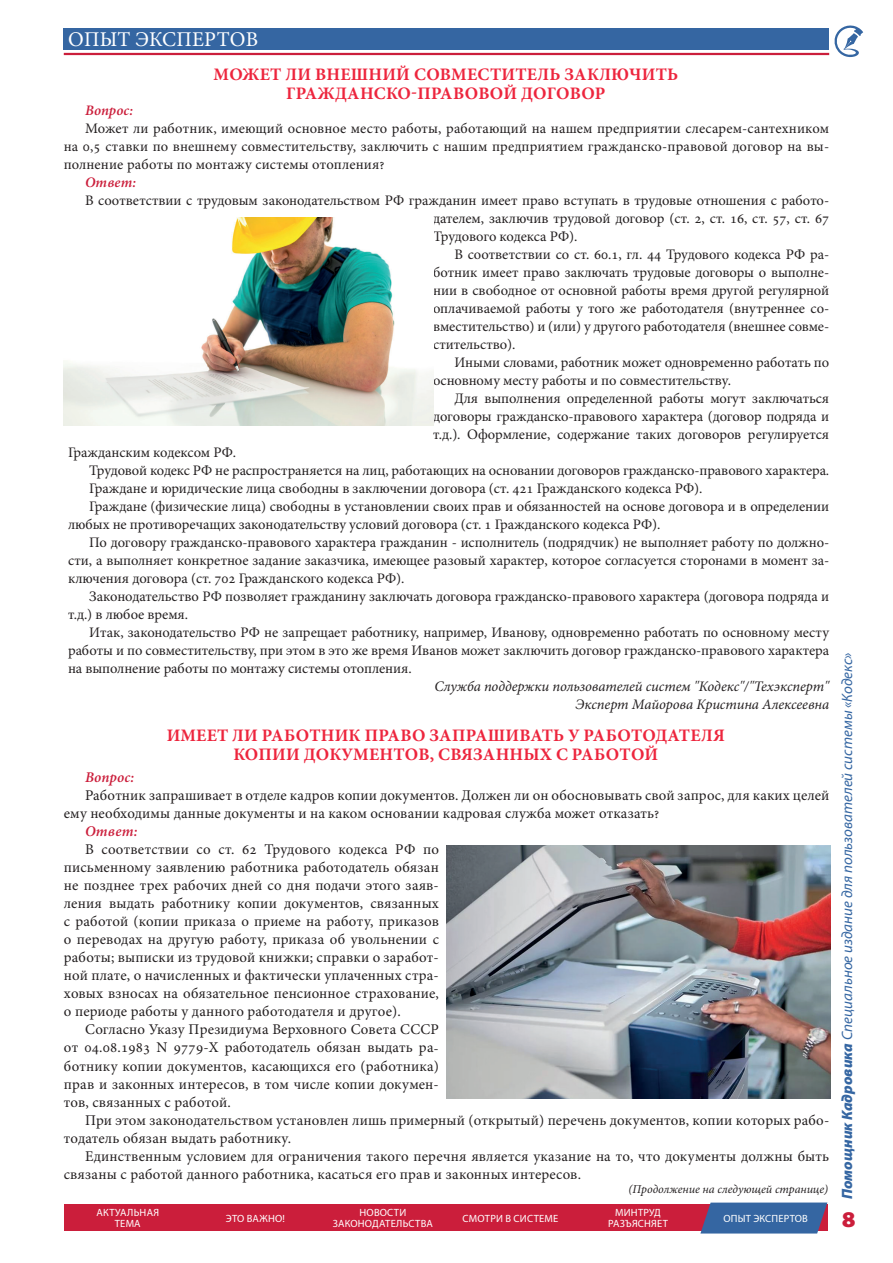
<style>
.page{position:relative;width:893px;height:1263px;background:#fff}
.page>*{position:absolute;margin:0;border:0;box-sizing:border-box;transform-origin:0 0}
.t1{font:900 semi-expanded 22.5px "Myriad Pro";color:#cb1e3b}
.t2{font:21px "Minion Pro";letter-spacing:.01em;color:#fff}
.t3{font:700 17.55px/18.6px "Minion Pro";letter-spacing:.01em;color:#ed253d;text-align:center}
.t4{font:italic 15px "Myriad Pro";color:#3566a2}
.t5{font:14.85px/18px "Minion Pro";letter-spacing:.01em;color:#231f20}
.t6{font:italic 600 14.85px "Minion Pro";letter-spacing:.01em;color:#cb1e3b}
.t7{font:14.55px/18px "Minion Pro";letter-spacing:-.005em;color:#231f20;text-align:justify}
.t8{font:italic 14.55px/18px "Minion Pro";letter-spacing:-.005em;color:#231f20;text-align:right}
.t9{font:italic 600 14.55px "Minion Pro";letter-spacing:.01em;color:#cb1e3b}
.t10{font:italic 12px "Minion Pro";color:#231f20}
.t11{font:10.5px/10.5px "Myriad Pro";letter-spacing:.02em;color:#fff;text-align:center}
.s1{font-weight:900}
</style>
<div class="page">
<div style="left:64px;top:1204px;width:763px;height:27px;background:#cb1e3b"></div>
<svg style="left:834px;top:25px;width:29px;height:32px"></svg>
<div style="left:64px;top:29px;width:765px;height:21px;background:#3566a2"></div>
<hr style="left:64px;top:53px;width:765px;height:2px;background:#cb1e3b">
<svg style="left:700px;top:1202px;width:127px;height:31px;background:#45659d"></svg>
<img style="left:446px;top:845px;width:384px;height:254px">
<img style="left:64px;top:218px;width:369px;height:207px">
<h2 class="t2" style="left:68px;top:25px;width:192px">ОПЫТ ЭКСПЕРТОВ</h2>
<p class="t3" style="left:214px;top:65px;width:466px">МОЖЕТ ЛИ ВНЕШНИЙ СОВМЕСТИТЕЛЬ ЗАКЛЮЧИТЬ<br>ГРАЖДАНСКО-ПРАВОВОЙ ДОГОВОР</p>
<p class="t9" style="left:85px;top:100px;width:50px">Вопрос:</p>
<p class="t7" style="left:64px;top:119px;width:767px;text-indent:21px">Может ли работник, имеющий основное место работы, работающий на нашем предприятии слесарем-сантехником на 0,5 ставки по внешнему совместительству, заключить с нашим предприятием гражданско-правовой договор на вы&shy;полнение работы по монтажу системы отопления?</p>
<p class="t9" style="left:85px;top:172px;width:53px">Ответ:</p>
<p class="t7" style="left:433px;top:191px;width:398px;text-indent:-348px">В соответствии с трудовым законодательством РФ гражданин имеет право вступать в трудовые отношения с работо&shy;дателем, заключив трудовой договор (ст. 2, ст. 16, ст. 57, ст. 67<br>Трудового кодекса РФ).</p>
<p class="t7" style="left:433px;top:245px;width:398px;text-indent:21px">В соответствии со ст. 60.1, гл. 44 Трудового кодекса РФ ра&shy;ботник имеет право заключать трудовые договоры о выполне&shy;нии в свободное от основной работы время другой регулярной оплачиваемой работы у того же работодателя (внутреннее со&shy;вместительство) и (или) у другого работодателя (внешнее совме&shy;стительство).</p>
<p class="t7" style="left:433px;top:353px;width:398px;text-indent:21px">Иными словами, работник может одновременно работать по основному месту работы и по совместительству.</p>
<p class="t7" style="left:433px;top:389px;width:398px;text-indent:21px">Для выполнения определенной работы могут заключаться договоры гражданско-правового характера (договор подряда и т.д.). Оформление, содержание таких договоров регулируется</p>
<p class="t7" style="left:68px;top:443px;width:170px">Гражданским кодексом РФ.</p>
<p class="t7" style="left:89px;top:461px;width:741px">Трудовой кодекс РФ не распространяется на лиц, работающих на основании договоров гражданско-правового характера.</p>
<p class="t7" style="left:89px;top:479px;width:615px">Граждане и юридические лица свободны в заключении договора (ст. 421 Гражданского кодекса РФ).</p>
<p class="t7" style="left:89px;top:497px;width:741px">Граждане (физические лица) свободны в установлении своих прав и обязанностей на основе договора и в определении</p>
<p class="t7" style="left:68px;top:515px;width:594px">любых не противоречащих законодательству условий договора (ст. 1 Гражданского кодекса РФ).</p>
<p class="t7" style="left:89px;top:533px;width:741px">По договору гражданско-правового характера гражданин - исполнитель (подрядчик) не выполняет работу по должно-</p>
<p class="t7" style="left:68px;top:551px;width:763px">сти, а выполняет конкретное задание заказчика, имеющее разовый характер, которое согласуется сторонами в момент за-</p>
<p class="t7" style="left:68px;top:569px;width:338px">ключения договора (ст. 702 Гражданского кодекса РФ).</p>
<p class="t7" style="left:89px;top:587px;width:741px">Законодательство РФ позволяет гражданину заключать договора гражданско-правового характера (договора подряда и</p>
<p class="t7" style="left:68px;top:605px;width:122px">т.д.) в любое время.</p>
<p class="t7" style="left:89px;top:623px;width:741px">Итак, законодательство РФ не запрещает работнику, например, Иванову, одновременно работать по основному месту</p>
<p class="t7" style="left:68px;top:641px;width:763px">работы и по совместительству, при этом в это же время Иванов может заключить договор гражданско-правового характера</p>
<p class="t7" style="left:68px;top:659px;width:345px">на выполнение работы по монтажу системы отопления.</p>
<p class="t8" style="left:435px;top:677px;width:396px">Служба поддержки пользователей систем "Кодекс"/"Техэксперт"<br>Эксперт Майорова Кристина Алексеевна</p>
<p class="t3" style="left:167px;top:726px;width:560px">ИМЕЕТ ЛИ РАБОТНИК ПРАВО ЗАПРАШИВАТЬ У РАБОТОДАТЕЛЯ<br>КОПИИ ДОКУМЕНТОВ, СВЯЗАННЫХ С РАБОТОЙ</p>
<p class="t6" style="left:85px;top:767px;width:51px">Вопрос:</p>
<p class="t5" style="left:64px;top:787px;width:767px;text-indent:21px">Работник запрашивает в отделе кадров копии документов. Должен ли он обосновывать свой запрос, для каких целей ему необходимы данные документы и на каком основании кадровая служба может отказать?</p>
<p class="t6" style="left:85px;top:821px;width:54px">Ответ:</p>
<p class="t5" style="left:64px;top:841px;width:377px;text-align:justify;text-indent:21px">В соответствии со ст. 62 Трудового кодекса РФ по письменному заявлению работника работодатель обязан не позднее трех рабочих дней со дня подачи этого заяв&shy;ления выдать работнику копии документов, связанных с работой (копии приказа о приеме на работу, приказов о переводах на другую работу, приказа об увольнении с работы; выписки из трудовой книжки; справки о заработ&shy;ной плате, о начисленных и фактически уплаченных стра&shy;ховых взносах на обязательное пенсионное страхование, о периоде работы у данного работодателя и другое).</p>
<p class="t5" style="left:64px;top:1021px;width:377px;text-align:justify;text-indent:21px">Согласно Указу Президиума Верховного Совета СССР от 04.08.1983 N 9779-X работодатель обязан выдать ра&shy;ботнику копии документов, касающихся его (работника) прав и законных интересов, в том числе копии докумен&shy;тов, связанных с работой.</p>
<p class="t5" style="left:64px;top:1111px;width:767px;text-indent:21px">При этом законодательством установлен лишь примерный (открытый) перечень документов, копии которых рабо&shy;тодатель обязан выдать работнику.</p>
<p class="t5" style="left:64px;top:1147px;width:767px;text-indent:21px">Единственным условием для ограничения такого перечня является указание на то, что документы должны быть связаны с работой данного работника, касаться его прав и законных интересов.</p>
<p class="t10" style="left:628px;top:1181px;width:201px">(Продолжение на следующей странице)</p>
<p class="t11" style="left:97px;top:1207px;width:64px">АКТУАЛЬНАЯ<br>ТЕМА</p>
<p class="t11" style="left:226px;top:1213px;width:60px">ЭТО ВАЖНО!</p>
<p class="t11" style="left:333px;top:1207px;width:102px">НОВОСТИ<br>ЗАКОНОДАТЕЛЬСТВА</p>
<p class="t11" style="left:463px;top:1213px;width:97px">СМОТРИ В СИСТЕМЕ</p>
<p class="t11" style="left:608px;top:1207px;width:61px">МИНТРУД<br>РАЗЪЯСНЯЕТ</p>
<p class="t11" style="left:723px;top:1213px;width:86px">ОПЫТ ЭКСПЕРТОВ</p>
<p class="t4" style="left:838px;top:1199px;width:548px;rotate:-90deg"><span class="s1">Помощник Кадровика</span> Специальное издание для пользователей системы «Кодекс»</p>
<h1 class="t1" style="left:842px;top:1204px;width:15px">8</h1>
</div>
